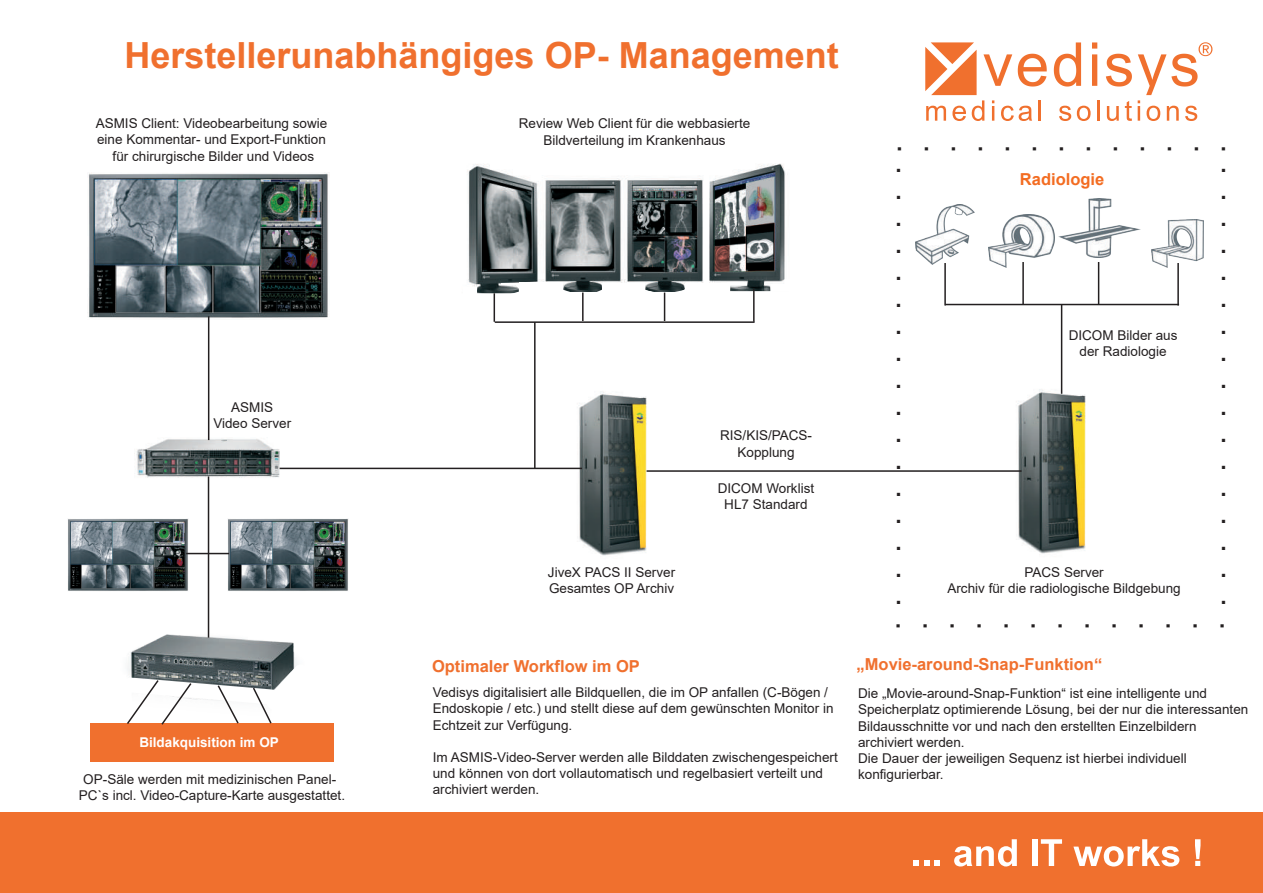
<style>
.page{position:relative;width:1263px;height:893px;background:#fff}
.page>*{position:absolute;margin:0;border:0;box-sizing:border-box;transform-origin:0 0}
.t1{font:700 36px "Arial";color:#f0702e}
.t2{font:700 22.5px/27px "Arial";color:#231f20;text-align:justify}
.t3{font:700 16.5px "Arial";color:#f0702e}
.t4{font:700 16.5px "Arial";color:#f36c21}
.t5{font:13.5px/16.2px "Arial";color:#231f20;text-align:center}
.t6{font:700 13.5px "Arial";color:#fff}
</style>
<div class="page">
<img style="left:1018px;top:384px;width:68px;height:170px">
<img style="left:571px;top:391px;width:76px;height:165px">
<div style="left:0;top:812px;width:1263px;height:81px;background:#f0702e"></div>
<svg style="left:914px;top:861px;width:15px;height:5px"></svg>
<svg style="left:935px;top:861px;width:5px;height:5px"></svg>
<svg style="left:954px;top:839px;width:63px;height:27px"></svg>
<div style="left:1032px;top:839px;width:5px;height:27px;background:#fff"></div>
<svg style="left:1041px;top:839px;width:21px;height:27px"></svg>
<svg style="left:1073px;top:839px;width:106px;height:27px"></svg>
<svg style="left:1195px;top:839px;width:5px;height:27px"></svg>
<svg style="left:925px;top:42px;width:287px;height:79px"></svg>
<hr style="left:945px;top:304px;width:234px;height:1px;background:#231f20">
<hr style="left:1061px;top:305px;width:1px;height:89px;background:#231f20">
<hr style="left:944px;top:263px;width:2px;height:43px;background:#231f20">
<hr style="left:1022px;top:262px;width:2px;height:43px;background:#231f20">
<hr style="left:1177px;top:263px;width:2px;height:43px;background:#231f20">
<hr style="left:1098px;top:262px;width:1px;height:43px;background:#231f20">
<img style="left:136px;top:438px;width:144px;height:72px">
<hr style="left:646px;top:470px;width:376px;height:2px;background:#231f20">
<hr style="left:280px;top:468px;width:302px;height:1px;background:#231f20">
<img style="left:88px;top:172px;width:242px;height:147px">
<img style="left:227px;top:518px;width:121px;height:73px">
<img style="left:68px;top:518px;width:120px;height:73px">
<div style="left:91px;top:724px;width:243px;height:38px;background:#f0702e"></div>
<img style="left:115px;top:577px;width:195px;height:147px">
<hr style="left:208px;top:316px;width:1px;height:124px;background:#231f20">
<hr style="left:208px;top:476px;width:1px;height:162px;background:#231f20">
<hr style="left:186px;top:553px;width:43px;height:1px;background:#231f20">
<img style="left:1152px;top:220px;width:51px;height:47px">
<img style="left:915px;top:205px;width:60px;height:59px">
<img style="left:988px;top:214px;width:67px;height:54px">
<img style="left:1058px;top:198px;width:82px;height:59px">
<svg style="left:121px;top:660px;width:192px;height:65px"></svg>
<img style="left:467px;top:163px;width:319px;height:128px">
<div style="left:463px;top:288px;width:14px;height:8px;background:#fff"></div>
<div style="left:602px;top:283px;width:43px;height:13px;background:#fff"></div>
<div style="left:684px;top:283px;width:45px;height:11px;background:#fff"></div>
<div style="left:728px;top:291px;width:66px;height:7px;background:#fff;border:2px solid #fff"></div>
<div style="left:770px;top:284px;width:21px;height:9px;background:#fff"></div>
<div style="left:726px;top:282px;width:21px;height:4px;background:#fff;border:2px solid #fff"></div>
<hr style="left:495px;top:321px;width:259px;height:2px;background:#231f20">
<svg style="left:475px;top:280px;width:146px;height:42px"></svg>
<hr style="left:582px;top:293px;width:2px;height:28px;background:#231f20">
<svg style="left:645px;top:283px;width:40px;height:38px"></svg>
<hr style="left:753px;top:289px;width:1px;height:33px;background:#231f20">
<hr style="left:534px;top:322px;width:2px;height:146px;background:#231f20">
<h1 class="t1" style="left:124px;top:30px;width:716px">Herstellerunabhängiges OP- Management</h1>
<p class="t5" style="left:96px;top:115px;width:233px">ASMIS Client: Videobearbeitung sowie eine Kommentar- und Export-Funktion für chirurgische Bilder und Videos</p>
<p class="t5" style="left:519px;top:115px;width:233px">Review Web Client für die webbasierte<br>Bildverteilung im Krankenhaus</p>
<p class="t5" style="left:213px;top:399px;width:79px">ASMIS<br>Video Server</p>
<p class="t6" style="left:139px;top:733px;width:141px">Bildakquisition im OP</p>
<p class="t5" style="left:79px;top:771px;width:268px">OP-Säle werden mit medizinischen Panel-<br>PC`s incl. Video-Capture-Karte ausgestattet.</p>
<p class="t5" style="left:720px;top:427px;width:94px">RIS/KIS/PACS-<br>Kopplung</p>
<p class="t5" style="left:548px;top:564px;width:129px;text-align:left">JiveX PACS II Server<br>Gesamtes OP Archiv</p>
<p class="t3" style="left:432px;top:654px;width:209px">Optimaler Workflow im OP</p>
<p class="t5" style="left:718px;top:480px;width:98px">DICOM Worklist<br>HL7 Standard</p>
<p class="t5" style="left:433px;top:684px;width:402px;text-align:left">Vedisys digitalisiert alle Bildquellen, die im OP anfallen (C-Bögen /<br>Endoskopie / etc.) und stellt diese auf dem gewünschten Monitor in<br>Echtzeit zur Verfügung.</p>
<p class="t5" style="left:433px;top:749px;width:406px;text-align:left">Im ASMIS-Video-Server werden alle Bilddaten zwischengespeichert und können von dort vollautomatisch und regelbasiert verteilt und archiviert werden.</p>
<h2 class="t2" style="left:880px;top:152px;width:8px;rotate:-90deg">. . . . . . . . . . . . .</h2>
<h2 class="t2" style="left:895px;top:151px;width:8px">. . . . . . . . . . . . . . . . .</h2>
<h2 class="t2" style="left:878px;top:629px;width:8px;rotate:-90deg">. . . . . . . . . . . . .</h2>
<h2 class="t2" style="left:1220px;top:151px;width:8px">. . . . . . . . . . . . . . . . .</h2>
<p class="t4" style="left:1020px;top:168px;width:86px">Radiologie</p>
<p class="t5" style="left:1069px;top:327px;width:110px">DICOM Bilder aus der Radiologie</p>
<p class="t5" style="left:947px;top:564px;width:235px">PACS Server<br>Archiv für die radiologische Bildgebung</p>
<p class="t3" style="left:856px;top:653px;width:247px">„Movie-around-Snap-Funktion“</p>
<p class="t5" style="left:858px;top:685px;width:392px;text-align:left">Die „Movie-around-Snap-Funktion“ ist eine intelligente und Speicherplatz optimierende Lösung, bei der nur die interessanten Bildausschnitte vor und nach den erstellten Einzelbildern archiviert werden.<br>Die Dauer der jeweiligen Sequenz ist hierbei individuell konfigurierbar.</p>
</div>
